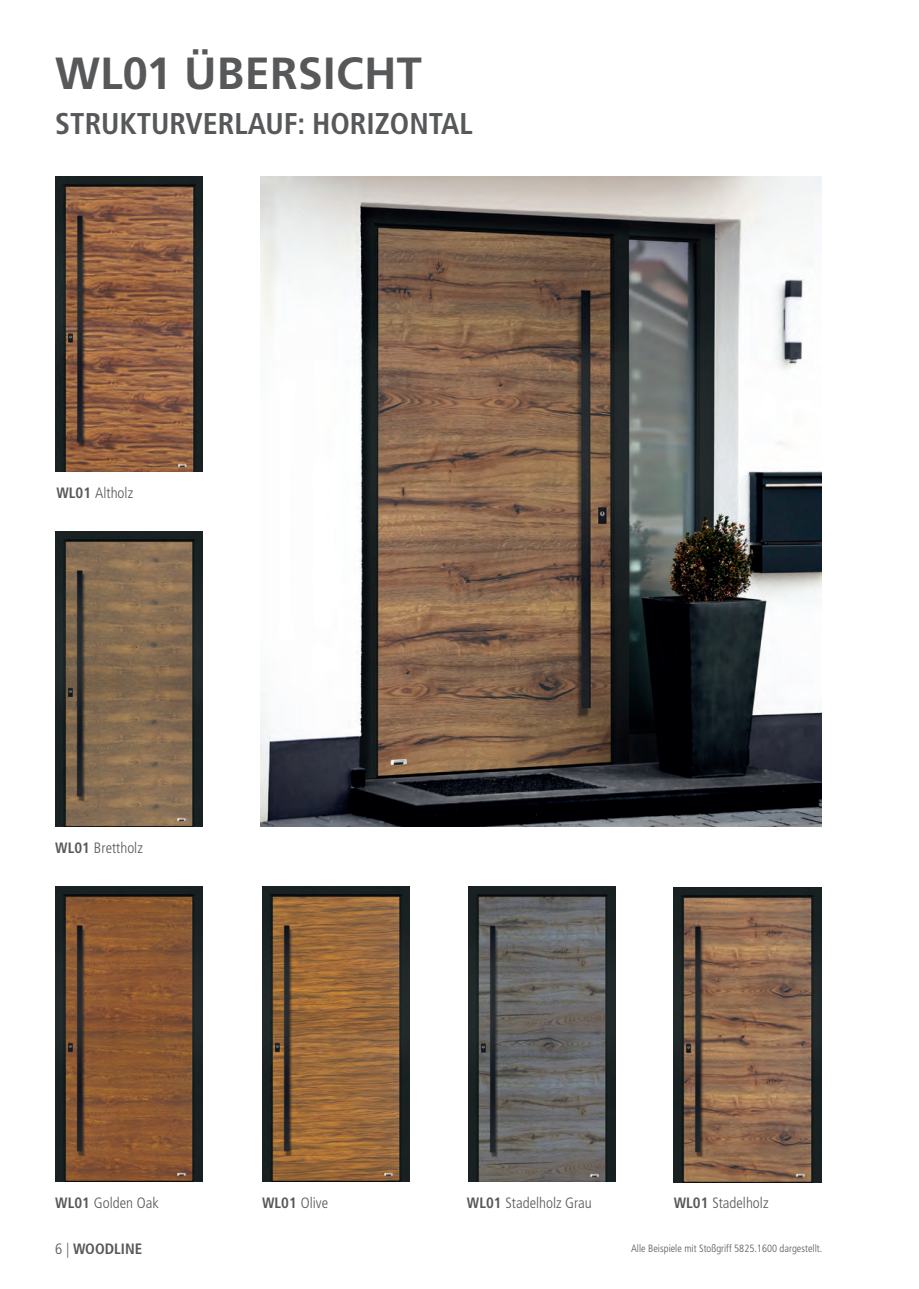
<style>
.page{position:relative;width:919px;height:1289px;background:#fff}
.page>*{position:absolute;margin:0;border:0;box-sizing:border-box;transform-origin:0 0}
.t1{font:700 45px "Frutiger LT Std";letter-spacing:.005em;color:#57585a}
.t2{font:700 condensed 30px "Frutiger LT Std";color:#57585a}
.t3{font:300 condensed 15px "Frutiger LT Std";color:#57585a}
.t4{font:700 condensed 15px "Frutiger LT Std";color:#57585a}
.t5{font:300 condensed 10.5px "Frutiger LT Std";color:#57585a}
.s1{font-weight:700}
.s2{font-weight:300}
</style>
<div class="page">
<img style="left:260px;top:177px;width:561px;height:649px">
<img style="left:468px;top:886px;width:147px;height:295px">
<img style="left:55px;top:886px;width:148px;height:295px">
<img style="left:673px;top:887px;width:148px;height:294px">
<img style="left:262px;top:886px;width:147px;height:295px">
<img style="left:55px;top:177px;width:148px;height:294px">
<img style="left:55px;top:531px;width:148px;height:295px">
<h1 class="t1" style="left:55px;top:47px;width:368px">WL01 ÜBERSICHT</h1>
<h2 class="t2" style="left:55px;top:106px;width:419px">STRUKTURVERLAUF: HORIZONTAL</h2>
<p class="t3" style="left:56px;top:484px;width:78px"><span class="s1">WL01</span> Altholz</p>
<p class="t3" style="left:55px;top:839px;width:89px"><span class="s1">WL01</span> Brettholz</p>
<p class="t3" style="left:55px;top:1194px;width:105px"><span class="s1">WL01</span> Golden Oak</p>
<p class="t3" style="left:262px;top:1194px;width:67px"><span class="s1">WL01</span> Olive</p>
<p class="t3" style="left:467px;top:1194px;width:126px"><span class="s1">WL01</span> Stadelholz Grau</p>
<p class="t3" style="left:673px;top:1194px;width:96px"><span class="s1">WL01</span> Stadelholz</p>
<p class="t4" style="left:55px;top:1240px;width:88px"><span class="s2">6 |</span> WOODLINE</p>
<p class="t5" style="left:631px;top:1242px;width:193px">Alle Beispiele mit Stoßgriff 5825.1600 dargestellt.</p>
</div>
